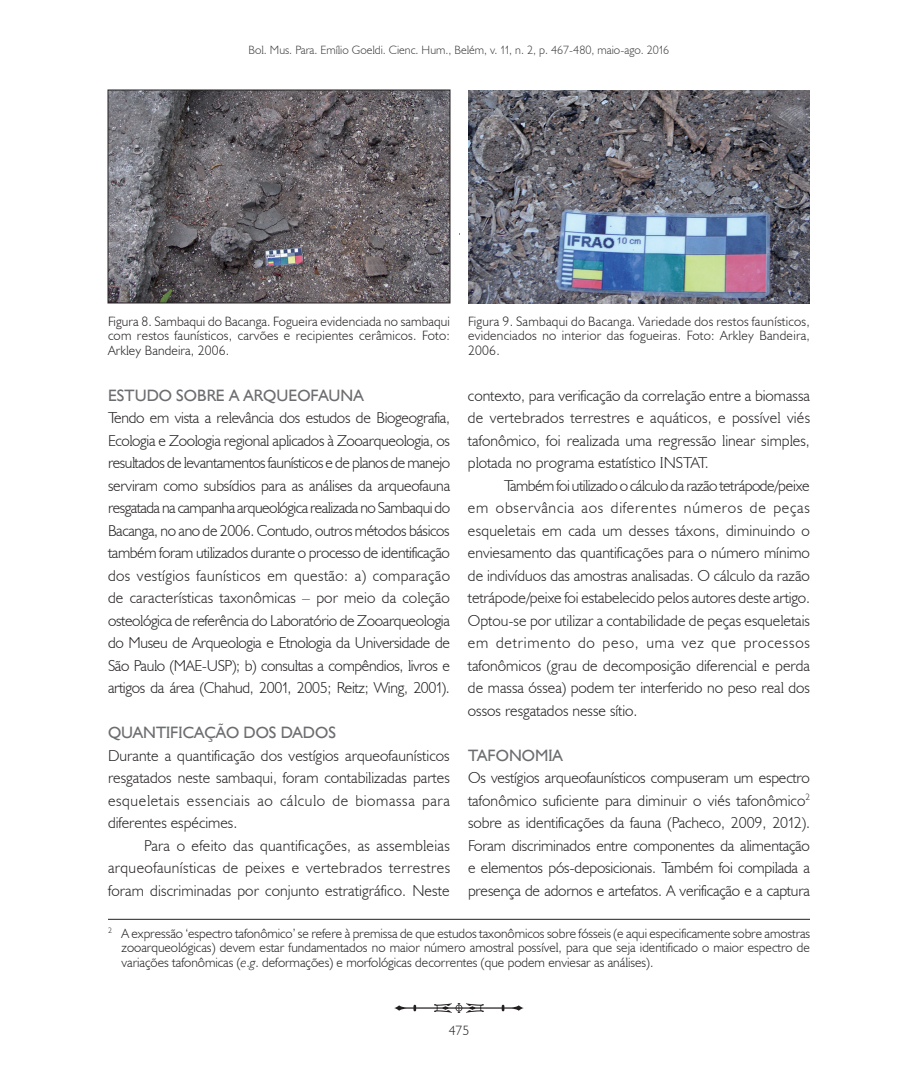
<style>
.page{position:relative;width:900px;height:1071px;background:#fff}
.page>*{position:absolute;margin:0;border:0;box-sizing:border-box;transform-origin:0 0}
.t1{font:700 16.5px "MPEG";color:#6c6d70}
.t2{font:15.75px/22.5px "MPEG";color:#231f20;text-align:justify}
.t3{font:13.5px/15px "MPEG";letter-spacing:.015em;color:#231f20;text-align:justify}
.t4{font:12px "MPEG";color:#3e3e3f}
.s1{font-style:italic}
</style>
<div class="page">
<svg style="left:394px;top:1003px;width:130px;height:10px"></svg>
<img style="left:110px;top:92px;width:338px;height:209px">
<div style="left:108px;top:90px;width:342px;height:213px;border:1px solid #231f20"></div>
<img style="left:468px;top:90px;width:342px;height:213px">
<hr style="left:108px;top:919px;width:702px;height:1px;background:#231f20">
<p class="t4" style="left:249px;top:43px;width:422px">Bol. Mus. Para. Emílio Goeldi. Cienc. Hum., Belém, v. 11, n. 2, p. 467-480, maio-ago. 2016</p>
<p class="t3" style="left:108px;top:313px;width:343px">Figura 8. Sambaqui do Bacanga. Fogueira evidenciada no sambaqui com restos faunísticos, carvões e recipientes cerâmicos. Foto:<br>Arkley Bandeira, 2006.</p>
<p class="t3" style="left:468px;top:313px;width:343px">Figura 9. Sambaqui do Bacanga. Variedade dos restos faunísticos, evidenciados no interior das fogueiras. Foto: Arkley Bandeira, 2006.</p>
<p class="t1" style="left:108px;top:385px;width:257px">ESTUDO SOBRE A ARQUEOFAUNA</p>
<p class="t2" style="left:108px;top:406px;width:344px">Tendo em vista a relevância dos estudos de Biogeografia, Ecologia e Zoologia regional aplicados à Zooarqueologia, os resultados de levantamentos faunísticos e de planos de manejo serviram como subsídios para as análises da arqueofauna resgatada na campanha arqueológica realizada no Sambaqui do Bacanga, no ano de 2006. Contudo, outros métodos básicos também foram utilizados durante o processo de identificação dos vestígios faunísticos em questão: a) comparação de características taxonômicas – por meio da coleção osteológica de referência do Laboratório de Zooarqueologia do Museu de Arqueologia e Etnologia da Universidade de São Paulo (MAE-USP); b) consultas a compêndios, livros e artigos da área (Chahud, 2001, 2005; Reitz; Wing, 2001).</p>
<p class="t1" style="left:108px;top:722px;width:229px">QUANTIFICAÇÃO DOS DADOS</p>
<p class="t2" style="left:108px;top:744px;width:343px">Durante a quantificação dos vestígios arqueofaunísticos resgatados neste sambaqui, foram contabilizadas partes esqueletais essenciais ao cálculo de biomassa para diferentes espécimes.</p>
<p class="t2" style="left:108px;top:834px;width:344px;text-indent:36px">Para o efeito das quantificações, as assembleias arqueofaunísticas de peixes e vertebrados terrestres foram discriminadas por conjunto estratigráfico. Neste</p>
<p class="t2" style="left:468px;top:384px;width:344px">contexto, para verificação da correlação entre a biomassa de vertebrados terrestres e aquáticos, e possível viés tafonômico, foi realizada uma regressão linear simples, plotada no programa estatístico INSTAT.</p>
<p class="t2" style="left:468px;top:474px;width:344px;text-indent:36px">Também foi utilizado o cálculo da razão tetrápode/peixe em observância aos diferentes números de peças esqueletais em cada um desses táxons, diminuindo o enviesamento das quantificações para o número mínimo de indivíduos das amostras analisadas. O cálculo da razão tetrápode/peixe foi estabelecido pelos autores deste artigo.<br>Optou-se por utilizar a contabilidade de peças esqueletais em detrimento do peso, uma vez que processos tafonômicos (grau de decomposição diferencial e perda de massa óssea) podem ter interferido no peso real dos ossos resgatados nesse sítio.</p>
<p class="t1" style="left:468px;top:745px;width:96px">TAFONOMIA</p>
<p class="t2" style="left:468px;top:766px;width:344px">Os vestígios arqueofaunísticos compuseram um espectro tafonômico suficiente para diminuir o viés tafonômico<sup>2 </sup>sobre as identificações da fauna (Pacheco, 2009, 2012).<br>Foram discriminados entre componentes da alimentação e elementos pós-deposicionais. Também foi compilada a presença de adornos e artefatos. A verificação e a captura</p>
<p class="t3" style="left:122px;top:925px;width:690px;text-indent:-14px"><sup>2</sup> A expressão ‘espectro tafonômico’ se refere à premissa de que estudos taxonômicos sobre fósseis (e aqui especificamente sobre amostras zooarqueológicas) devem estar fundamentados no maior número amostral possível, para que seja identificado o maior espectro de variações tafonômicas (<span class="s1">e</span>.<span class="s1">g</span>. deformações) e morfológicas decorrentes (que podem enviesar as análises).</p>
<p class="t3" style="left:449px;top:1023px;width:22px">475</p>
</div>
